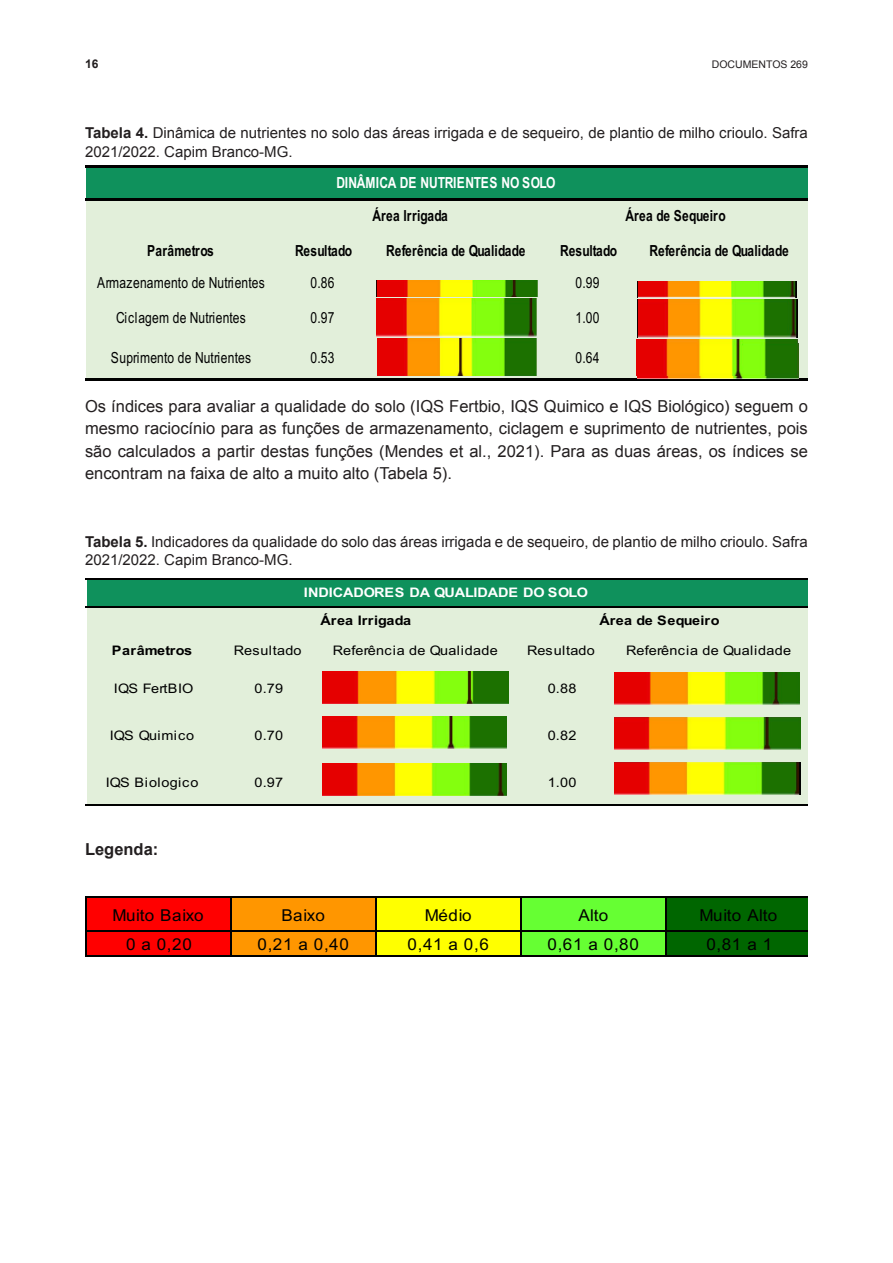
<style>
.page{position:relative;width:893px;height:1263px;background:#fff}
.page>*{position:absolute;margin:0;border:0;box-sizing:border-box;transform-origin:0 0}
.MIOLO{font:16.5px/22.5px "Arial";color:#231f20;text-align:justify}
.MIOLO-2{font:700 16.5px "Arial";color:#231f20}
.t1{font:16.35px "Arial";letter-spacing:.035em;color:#000;scale:1.04 1}
.t2{font:16.35px "Arial";letter-spacing:.01em;color:#000;scale:1.04 1}
.t3{font:15.3px "Arial";letter-spacing:.015em;color:#000;scale:.79 1}
.t4{font:700 15.3px "Arial";letter-spacing:.005em;color:#000;scale:.79 1}
.t5{font:700 15.3px/32.8px "Arial";letter-spacing:-.01em;color:#fff;scale:.79 1}
.TABELA_TITULO{font:15px/18px "Arial";color:#231f20}
.t6{font:13.2px "Arial";letter-spacing:.015em;color:#000;scale:1.1 1}
.t7{font:700 13.2px/28.2px "Arial";letter-spacing:-.005em;color:#fff;scale:1.1 1}
.t8{font:700 13.2px "Arial";letter-spacing:.015em;color:#000;scale:1.1 1}
.t9{font:700 12px "Arial";color:#231f20}
.t10{font:10.5px "Arial";color:#231f20}
.s1{font-weight:700}
.s2{color:#000}
</style>
<div class="page">
<div style="left:87px;top:898px;width:145px;height:59px;background:#f00"></div>
<div style="left:230px;top:898px;width:147px;height:59px;background:#ff9600"></div>
<div style="left:375px;top:898px;width:147px;height:59px;background:#ff0"></div>
<div style="left:520px;top:898px;width:147px;height:59px;background:#6f3"></div>
<div style="left:665px;top:898px;width:143px;height:59px;background:#060"></div>
<hr style="left:85px;top:896px;width:2px;height:61px;background:#000">
<hr style="left:230px;top:898px;width:2px;height:59px;background:#000">
<hr style="left:375px;top:898px;width:2px;height:59px;background:#000">
<hr style="left:520px;top:898px;width:2px;height:59px;background:#000">
<hr style="left:665px;top:898px;width:2px;height:59px;background:#000">
<hr style="left:87px;top:896px;width:721px;height:2px;background:#000">
<hr style="left:87px;top:930px;width:721px;height:2px;background:#000">
<hr style="left:87px;top:955px;width:721px;height:2px;background:#000">
<div style="left:87px;top:580px;width:721px;height:28px;background:#0f915c"></div>
<div style="left:87px;top:606px;width:721px;height:200px;background:#e2efda"></div>
<hr style="left:85px;top:578px;width:723px;height:2px;background:#000">
<hr style="left:85px;top:606px;width:723px;height:2px;background:#000">
<hr style="left:85px;top:804px;width:723px;height:2px;background:#000">
<img style="left:323px;top:671px;width:186px;height:32px">
<img style="left:615px;top:673px;width:184px;height:32px">
<img style="left:323px;top:716px;width:184px;height:32px">
<img style="left:615px;top:717px;width:185px;height:32px">
<img style="left:322px;top:763px;width:184px;height:32px">
<img style="left:615px;top:762px;width:185px;height:32px">
<div style="left:87px;top:168px;width:721px;height:33px;background:#0f915c"></div>
<div style="left:87px;top:199px;width:721px;height:181px;background:#e2efda"></div>
<hr style="left:85px;top:166px;width:723px;height:2px;background:#000">
<hr style="left:85px;top:199px;width:723px;height:2px;background:#000">
<hr style="left:85px;top:378px;width:723px;height:2px;background:#000">
<img style="left:376px;top:280px;width:162px;height:16px">
<img style="left:638px;top:281px;width:159px;height:16px">
<img style="left:376px;top:299px;width:160px;height:37px">
<img style="left:638px;top:300px;width:159px;height:37px">
<img style="left:377px;top:338px;width:159px;height:38px">
<img style="left:638px;top:375px;width:160px;height:3px">
<img style="left:637px;top:339px;width:161px;height:36px">
<p class="t9" style="left:85px;top:56px;width:15px">16</p>
<p class="t10" style="left:712px;top:58px;width:98px">DOCUMENTOS 269</p>
<p class="TABELA_TITULO" style="left:85px;top:124px;width:724px"><span class="s1">Tabela 4.</span> Dinâmica de nutrientes no solo das áreas irrigada e de sequeiro, de plantio de milho crioulo. Safra<br>2021/2022. Capim Branco-MG.</p>
<p class="t5" style="left:372px;top:166px;width:233px;text-indent:-36px">DINÂMICA DE NUTRIENTES NO SOLO<br><span class="s2">Área Irrigada</span></p>
<p class="t4" style="left:625px;top:204px;width:128px">Área de Sequeiro</p>
<p class="t4" style="left:147px;top:239px;width:86px">Parâmetros</p>
<p class="t4" style="left:295px;top:239px;width:74px">Resultado</p>
<p class="t4" style="left:386px;top:239px;width:178px">Referência de Qualidade</p>
<p class="t4" style="left:560px;top:239px;width:74px">Resultado</p>
<p class="t4" style="left:650px;top:239px;width:178px">Referência de Qualidade</p>
<p class="t3" style="left:97px;top:272px;width:214px">Armazenamento de Nutrientes</p>
<p class="t3" style="left:310px;top:272px;width:32px">0.86</p>
<p class="t3" style="left:576px;top:272px;width:32px">0.99</p>
<p class="t3" style="left:116px;top:307px;width:166px">Ciclagem de Nutrientes</p>
<p class="t3" style="left:310px;top:307px;width:32px">0.97</p>
<p class="t3" style="left:576px;top:307px;width:32px">1.00</p>
<p class="t3" style="left:111px;top:347px;width:179px">Suprimento de Nutrientes</p>
<p class="t3" style="left:310px;top:347px;width:32px">0.53</p>
<p class="t3" style="left:576px;top:347px;width:32px">0.64</p>
<p class="MIOLO" style="left:85px;top:395px;width:724px">Os índices para avaliar a qualidade do solo (IQS Fertbio, IQS Quimico e IQS Biológico) seguem o mesmo raciocínio para as funções de armazenamento, ciclagem e suprimento de nutrientes, pois são calculados a partir destas funções (Mendes et al., 2021). Para as duas áreas, os índices se encontram na faixa de alto a muito alto (Tabela 5).</p>
<p class="TABELA_TITULO" style="left:85px;top:533px;width:724px"><span class="s1">Tabela 5.</span> Indicadores da qualidade do solo das áreas irrigada e de sequeiro, de plantio de milho crioulo. Safra<br>2021/2022. Capim Branco-MG.</p>
<p class="t7" style="left:320px;top:578px;width:245px;text-indent:-17px">INDICADORES DA QUALIDADE DO SOLO<br><span class="s2">Área Irrigada</span></p>
<p class="t8" style="left:599px;top:611px;width:111px">Área de Sequeiro</p>
<p class="t8" style="left:112px;top:641px;width:74px">Parâmetros</p>
<p class="t6" style="left:234px;top:642px;width:63px">Resultado</p>
<p class="t6" style="left:333px;top:642px;width:151px">Referência de Qualidade</p>
<p class="t6" style="left:527px;top:642px;width:63px">Resultado</p>
<p class="t6" style="left:626px;top:642px;width:151px">Referência de Qualidade</p>
<p class="t6" style="left:114px;top:679px;width:74px">IQS FertBIO</p>
<p class="t6" style="left:254px;top:679px;width:28px">0.79</p>
<p class="t6" style="left:548px;top:679px;width:28px">0.88</p>
<p class="t6" style="left:110px;top:726px;width:78px">IQS Quimico</p>
<p class="t6" style="left:254px;top:726px;width:28px">0.70</p>
<p class="t6" style="left:548px;top:726px;width:28px">0.82</p>
<p class="t6" style="left:106px;top:773px;width:86px">IQS Biologico</p>
<p class="t6" style="left:254px;top:773px;width:28px">0.97</p>
<p class="t6" style="left:548px;top:773px;width:28px">1.00</p>
<p class="MIOLO-2" style="left:85px;top:839px;width:75px">Legenda:</p>
<p class="t2" style="left:112px;top:904px;width:89px">Muito Baixo</p>
<p class="t1" style="left:281px;top:904px;width:43px">Baixo</p>
<p class="t1" style="left:425px;top:904px;width:47px">Médio</p>
<p class="t1" style="left:578px;top:904px;width:30px">Alto</p>
<p class="t1" style="left:699px;top:904px;width:76px">Muito Alto</p>
<p class="t1" style="left:126px;top:933px;width:65px">0 a 0,20</p>
<p class="t1" style="left:257px;top:933px;width:89px">0,21 a 0,40</p>
<p class="t1" style="left:408px;top:933px;width:80px">0,41 a 0,6</p>
<p class="t1" style="left:548px;top:933px;width:89px">0,61 a 0,80</p>
<p class="t1" style="left:706px;top:933px;width:65px">0,81 a 1</p>
</div>
